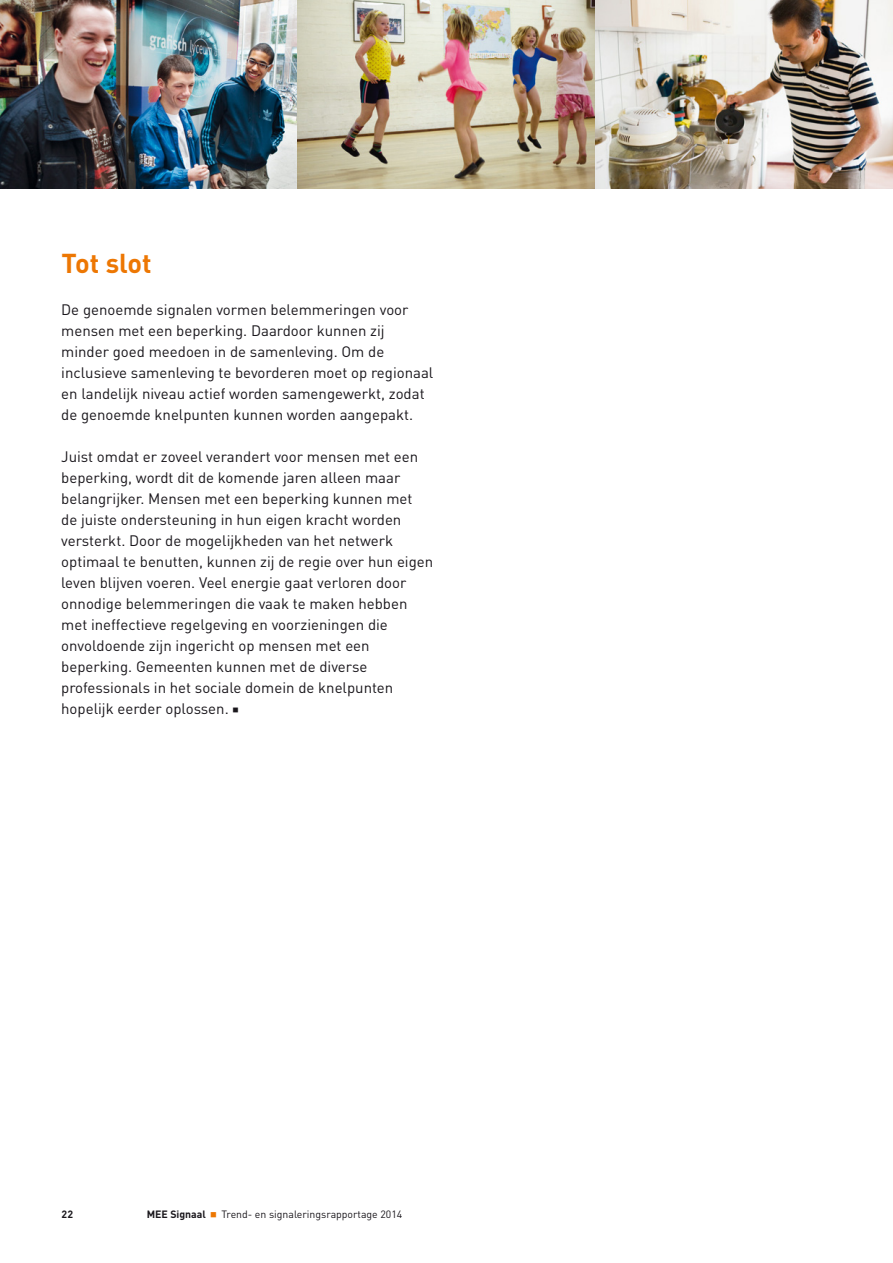
<style>
.page{position:relative;width:893px;height:1263px;background:#fff}
.page>*{position:absolute;margin:0;border:0;box-sizing:border-box;transform-origin:0 0}
.t1{font:700 27px "DIN";color:#ed7703}
.t2{font:15px/21px "DIN";color:#1a171c}
.t3{font:10.5px "DIN";color:#1a171c}
.t4{font:700 10.5px "DIN";color:#1a171c}
.s1{font-weight:700}
.s2{color:#ed7703}
</style>
<div class="page">
<img style="left:0;top:0;width:893px;height:189px">
<h1 class="t1" style="left:62px;top:246px;width:91px">Tot slot</h1>
<p class="t2" style="left:61px;top:299px;width:374px">De genoemde signalen vormen belemmeringen voor mensen met een beperking. Daardoor kunnen zij minder goed meedoen in de samenleving. Om de inclusieve samenleving te bevorderen moet op regionaal en landelijk niveau actief worden samengewerkt, zodat de genoemde knelpunten kunnen worden aangepakt.</p>
<p class="t2" style="left:61px;top:446px;width:374px">Juist omdat er zoveel verandert voor mensen met een beperking, wordt dit de komende jaren alleen maar belangrijker. Mensen met een beperking kunnen met<br>de juiste ondersteuning in hun eigen kracht worden versterkt. Door de mogelijkheden van het netwerk optimaal te benutten, kunnen zij de regie over hun eigen leven blijven voeren. Veel energie gaat verloren door onnodige belemmeringen die vaak te maken hebben met ineffectieve regelgeving en voorzieningen die onvoldoende zijn ingericht op mensen met een beperking. Gemeenten kunnen met de diverse professionals in het sociale domein de knelpunten hopelijk eerder oplossen. ■</p>
<p class="t4" style="left:62px;top:1207px;width:13px">22</p>
<p class="t3" style="left:147px;top:1208px;width:257px"><span class="s1">MEE Signaal</span> <span class="s2">■</span> Trend- en signaleringsrapportage 2014</p>
</div>
